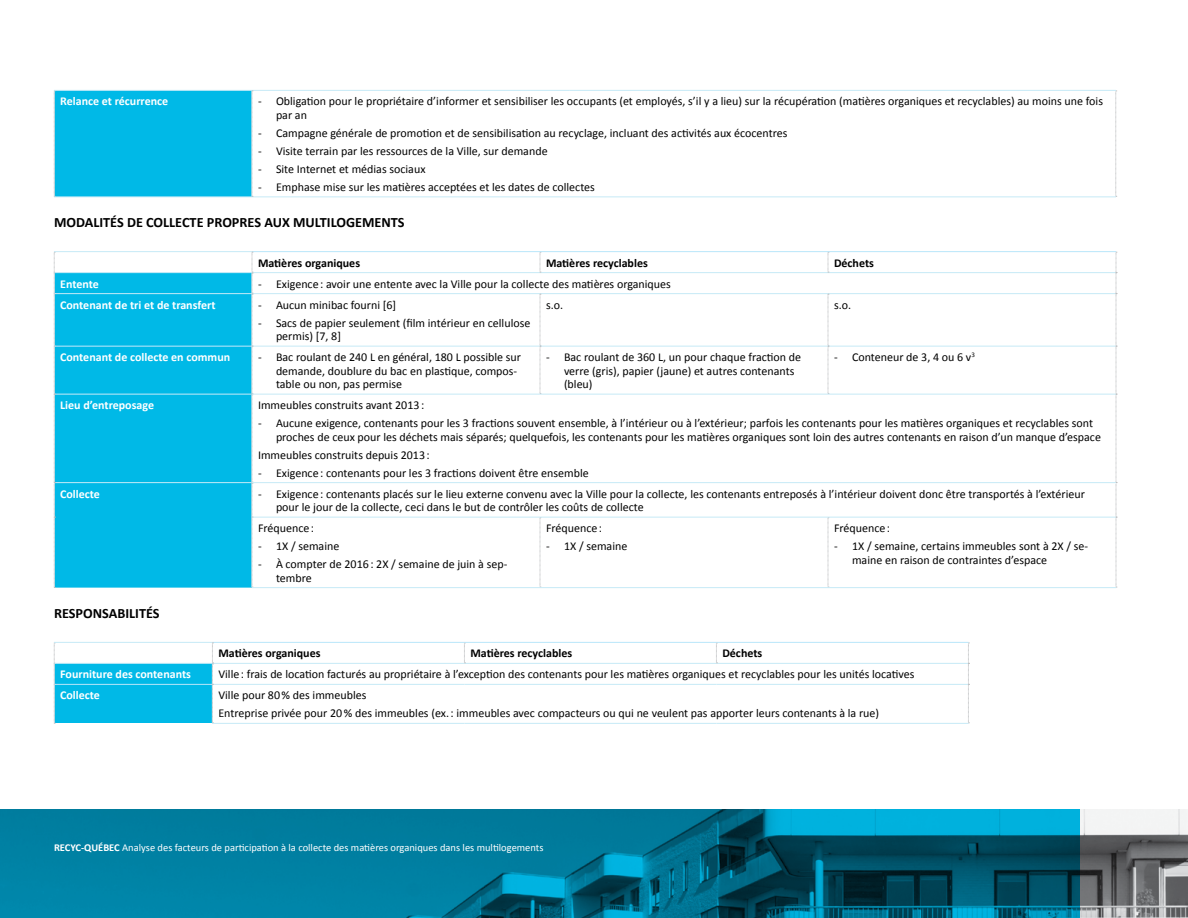
<style>
.page{position:relative;width:1188px;height:918px;background:#fff}
.page>*{position:absolute;margin:0;border:0;box-sizing:border-box;transform-origin:0 0}
.Titre_4{font:700 14.25px "Calibri";color:#000}
.Table_normal{font:12px/13.5px "Calibri";color:#000}
.table_header{font:700 12px "Calibri";color:#fff}
.Table_bold{font:700 12px "Calibri";color:#000}
.t1{font:10.5px "Calibri";color:#fff}
.s1{font-weight:700}
</style>
<div class="page">
<img style="left:1080px;top:809px;width:108px;height:109px">
<svg style="left:0;top:809px;width:1080px;height:109px;background:#007290"></svg>
<div style="left:54px;top:90px;width:198px;height:107px;background:#00b9e7"></div>
<svg style="left:1116px;top:91px;width:1px;height:106px"></svg>
<hr style="left:252px;top:90px;width:317px;height:1px;background:#c7eaf7">
<hr style="left:569px;top:90px;width:547px;height:1px;background:#c7eaf7">
<hr style="left:252px;top:196px;width:317px;height:1px;background:#c7eaf7">
<hr style="left:569px;top:196px;width:547px;height:1px;background:#c7eaf7">
<svg style="left:54px;top:91px;width:1px;height:105px"></svg>
<svg style="left:252px;top:91px;width:1px;height:106px"></svg>
<hr style="left:54px;top:90px;width:198px;height:1px;background:#c7eaf7">
<hr style="left:54px;top:196px;width:198px;height:1px;background:#c7eaf7">
<hr style="left:252px;top:272px;width:288px;height:1px;background:#c7eaf7">
<hr style="left:540px;top:272px;width:288px;height:1px;background:#c7eaf7">
<hr style="left:828px;top:272px;width:288px;height:1px;background:#c7eaf7">
<hr style="left:252px;top:293px;width:288px;height:1px;background:#c7eaf7">
<hr style="left:540px;top:293px;width:288px;height:1px;background:#c7eaf7">
<hr style="left:828px;top:293px;width:288px;height:1px;background:#c7eaf7">
<svg style="left:540px;top:252px;width:1px;height:21px"></svg>
<svg style="left:828px;top:252px;width:1px;height:21px"></svg>
<hr style="left:252px;top:251px;width:288px;height:1px;background:#b9e6fa">
<hr style="left:540px;top:251px;width:288px;height:1px;background:#b9e6fa">
<hr style="left:828px;top:251px;width:288px;height:1px;background:#b9e6fa">
<hr style="left:252px;top:346px;width:288px;height:1px;background:#c7eaf7">
<hr style="left:540px;top:346px;width:288px;height:1px;background:#c7eaf7">
<hr style="left:828px;top:346px;width:288px;height:1px;background:#c7eaf7">
<svg style="left:540px;top:294px;width:1px;height:100px"></svg>
<svg style="left:540px;top:518px;width:1px;height:69px"></svg>
<svg style="left:828px;top:294px;width:1px;height:100px"></svg>
<svg style="left:828px;top:518px;width:1px;height:69px"></svg>
<svg style="left:1116px;top:252px;width:1px;height:336px"></svg>
<hr style="left:252px;top:394px;width:288px;height:1px;background:#c7eaf7">
<hr style="left:252px;top:482px;width:288px;height:1px;background:#c7eaf7">
<hr style="left:540px;top:482px;width:288px;height:1px;background:#c7eaf7">
<hr style="left:828px;top:482px;width:288px;height:1px;background:#c7eaf7">
<hr style="left:252px;top:517px;width:288px;height:1px;background:#c7eaf7">
<hr style="left:252px;top:587px;width:288px;height:1px;background:#c7eaf7">
<hr style="left:540px;top:394px;width:288px;height:1px;background:#c7eaf7">
<hr style="left:540px;top:517px;width:288px;height:1px;background:#c7eaf7">
<hr style="left:540px;top:587px;width:288px;height:1px;background:#c7eaf7">
<hr style="left:828px;top:394px;width:288px;height:1px;background:#c7eaf7">
<hr style="left:828px;top:517px;width:288px;height:1px;background:#c7eaf7">
<hr style="left:828px;top:587px;width:288px;height:1px;background:#c7eaf7">
<hr style="left:54px;top:251px;width:198px;height:1px;background:#c7eaf7">
<svg style="left:54px;top:252px;width:199px;height:336px;background:#14bee8"></svg>
<hr style="left:54px;top:272px;width:198px;height:1px;background:#c7eaf7">
<hr style="left:54px;top:293px;width:198px;height:1px;background:#c7eaf7">
<div style="left:54px;top:663px;width:158px;height:21px;background:#00b9e7"></div>
<div style="left:54px;top:684px;width:158px;height:39px;background:#00b9e7"></div>
<hr style="left:212px;top:663px;width:252px;height:1px;background:#c7eaf7">
<hr style="left:464px;top:663px;width:252px;height:1px;background:#c7eaf7">
<hr style="left:716px;top:663px;width:252px;height:1px;background:#c7eaf7">
<svg style="left:464px;top:643px;width:1px;height:21px"></svg>
<svg style="left:716px;top:643px;width:1px;height:21px"></svg>
<hr style="left:212px;top:642px;width:252px;height:1px;background:#b9e6fa">
<hr style="left:464px;top:642px;width:252px;height:1px;background:#b9e6fa">
<hr style="left:716px;top:642px;width:253px;height:1px;background:#b9e6fa">
<hr style="left:213px;top:684px;width:251px;height:1px;background:#c7eaf7">
<hr style="left:464px;top:684px;width:252px;height:1px;background:#c7eaf7">
<hr style="left:716px;top:684px;width:252px;height:1px;background:#c7eaf7">
<svg style="left:968px;top:643px;width:1px;height:80px"></svg>
<hr style="left:212px;top:723px;width:252px;height:1px;background:#c7eaf7">
<hr style="left:464px;top:723px;width:252px;height:1px;background:#c7eaf7">
<hr style="left:716px;top:723px;width:253px;height:1px;background:#c7eaf7">
<hr style="left:54px;top:684px;width:158px;height:1px;background:#b9e6fa">
<svg style="left:54px;top:643px;width:1px;height:81px"></svg>
<hr style="left:54px;top:642px;width:158px;height:1px;background:#c7eaf7">
<svg style="left:212px;top:643px;width:1px;height:81px"></svg>
<hr style="left:54px;top:663px;width:158px;height:1px;background:#c7eaf7">
<h5 class="table_header" style="left:60px;top:94px;width:110px">Relance et récurrence</h5>
<p class="Table_normal" style="left:276px;top:94px;width:829px;text-indent:-18px">- Obligation pour le propriétaire d’informer et sensibiliser les occupants (et employés, s’il y a lieu) sur la récupération (matières organiques et recyclables) au moins une fois par an</p>
<p class="Table_normal" style="left:258px;top:126px;width:531px">- Campagne générale de promotion et de sensibilisation au recyclage, incluant des activités aux écocentres</p>
<p class="Table_normal" style="left:258px;top:144px;width:291px">- Visite terrain par les ressources de la Ville, sur demande</p>
<p class="Table_normal" style="left:258px;top:162px;width:169px">- Site Internet et médias sociaux</p>
<p class="Table_normal" style="left:258px;top:180px;width:338px">- Emphase mise sur les matières acceptées et les dates de collectes</p>
<h4 class="Titre_4" style="left:54px;top:214px;width:352px">MODALITÉS DE COLLECTE PROPRES AUX MULTILOGEMENTS</h4>
<h6 class="Table_bold" style="left:258px;top:255px;width:104px">Matières organiques</h6>
<h6 class="Table_bold" style="left:546px;top:255px;width:103px">Matières recyclables</h6>
<h6 class="Table_bold" style="left:834px;top:255px;width:41px">Déchets</h6>
<h5 class="table_header" style="left:60px;top:276px;width:40px">Entente</h5>
<p class="Table_normal" style="left:258px;top:276px;width:414px">- Exigence : avoir une entente avec la Ville pour la collecte des matières organiques</p>
<h5 class="table_header" style="left:60px;top:297px;width:157px">Contenant de tri et de transfert</h5>
<p class="Table_normal" style="left:258px;top:297px;width:140px">- Aucun minibac fourni [6]</p>
<p class="Table_normal" style="left:276px;top:315px;width:256px;text-indent:-18px">- Sacs de papier seulement (film intérieur en cellulose permis) [7, 8]</p>
<p class="Table_normal" style="left:546px;top:297px;width:19px">s.o.</p>
<p class="Table_normal" style="left:834px;top:297px;width:19px">s.o.</p>
<h5 class="table_header" style="left:60px;top:350px;width:172px">Contenant de collecte en commun</h5>
<p class="Table_normal" style="left:276px;top:350px;width:247px;text-indent:-18px">- Bac roulant de 240 L en général, 180 L possible sur demande, doublure du bac en plastique, compos&shy;table ou non, pas permise</p>
<p class="Table_normal" style="left:564px;top:350px;width:239px;text-indent:-18px">- Bac roulant de 360 L, un pour chaque fraction de verre (gris), papier (jaune) et autres contenants (bleu)</p>
<p class="Table_normal" style="left:834px;top:350px;width:142px">- Conteneur de 3, 4 ou 6 v<sup>3</sup></p>
<h5 class="table_header" style="left:60px;top:398px;width:95px">Lieu d’entreposage</h5>
<p class="Table_normal" style="left:258px;top:398px;width:168px">Immeubles construits avant 2013:</p>
<p class="Table_normal" style="left:276px;top:416px;width:827px;text-indent:-18px">- Aucune exigence, contenants pour les 3 fractions souvent ensemble, à l’intérieur ou à l’extérieur; parfois les contenants pour les matières organiques et recyclables sont proches de ceux pour les déchets mais séparés; quelquefois, les contenants pour les matières organiques sont loin des autres contenants en raison d’un manque d’espace</p>
<p class="Table_normal" style="left:258px;top:447px;width:173px">Immeubles construits depuis 2013:</p>
<p class="Table_normal" style="left:258px;top:465px;width:332px">- Exigence : contenants pour les 3 fractions doivent être ensemble</p>
<h5 class="table_header" style="left:60px;top:486px;width:41px">Collecte</h5>
<p class="Table_normal" style="left:276px;top:486px;width:810px;text-indent:-18px">- Exigence : contenants placés sur le lieu externe convenu avec la Ville pour la collecte, les contenants entreposés à l’intérieur doivent donc être transportés à l’extérieur pour le jour de la collecte, ceci dans le but de contrôler les coûts de collecte</p>
<p class="Table_normal" style="left:258px;top:521px;width:58px">Fréquence :</p>
<p class="Table_normal" style="left:258px;top:539px;width:83px">- 1X / semaine</p>
<p class="Table_normal" style="left:276px;top:557px;width:233px;text-indent:-18px">- À compter de 2016: 2X / semaine de juin à sep&shy;tembre</p>
<p class="Table_normal" style="left:546px;top:521px;width:58px">Fréquence :</p>
<p class="Table_normal" style="left:546px;top:539px;width:83px">- 1X / semaine</p>
<p class="Table_normal" style="left:834px;top:521px;width:58px">Fréquence :</p>
<p class="Table_normal" style="left:852px;top:539px;width:238px;text-indent:-18px">- 1X / semaine, certains immeubles sont à 2X / se&shy;maine en raison de contraintes d’espace</p>
<h4 class="Titre_4" style="left:54px;top:604px;width:107px">RESPONSABILITÉS</h4>
<h6 class="Table_bold" style="left:218px;top:646px;width:104px">Matières organiques</h6>
<h6 class="Table_bold" style="left:470px;top:646px;width:103px">Matières recyclables</h6>
<h6 class="Table_bold" style="left:722px;top:646px;width:41px">Déchets</h6>
<h5 class="table_header" style="left:60px;top:667px;width:132px">Fourniture des contenants</h5>
<p class="Table_normal" style="left:218px;top:667px;width:698px">Ville : frais de location facturés au propriétaire à l’exception des contenants pour les matières organiques et recyclables pour les unités locatives</p>
<h5 class="table_header" style="left:60px;top:688px;width:41px">Collecte</h5>
<p class="Table_normal" style="left:218px;top:688px;width:150px">Ville pour 80% des immeubles</p>
<p class="Table_normal" style="left:218px;top:706px;width:662px">Entreprise privée pour 20% des immeubles (ex.: immeubles avec compacteurs ou qui ne veulent pas apporter leurs contenants à la rue)</p>
<p class="t1" style="left:54px;top:841px;width:491px"><span class="s1">RECYC-QUÉBEC</span> Analyse des facteurs de participation à la collecte des matières organiques dans les multilogements</p>
</div>
